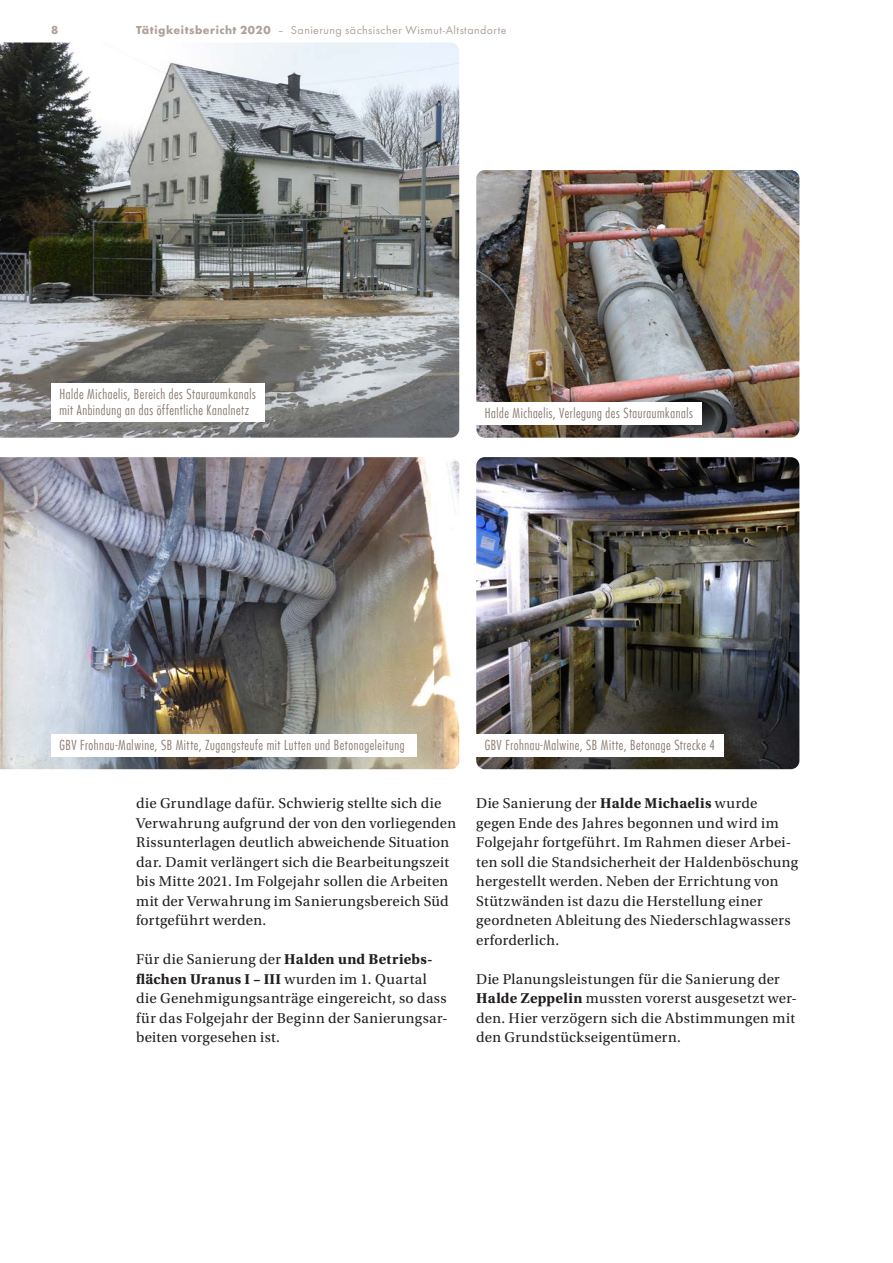
<style>
.page{position:relative;width:893px;height:1263px;background:#fff}
.page>*{position:absolute;margin:0;border:0;box-sizing:border-box;transform-origin:0 0}
.Fließtext{font:15px/19.5px "Utopia Std";letter-spacing:.02em;color:#231f20}
.Bildunterschrift{font:300 condensed 13.5px/16.5px "Futura Com";letter-spacing:.04em;color:#8b7a71}
.t1{font:12px "Futura Round";letter-spacing:.035em;color:#afa199}
.t2{font:700 12px "Futura Round";color:#afa199}
.s1{font-weight:700}
</style>
<div class="page">
<img style="left:0;top:43px;width:459px;height:395px">
<div style="left:51px;top:383px;width:213px;height:39px;background:#fff"></div>
<img style="left:476px;top:170px;width:323px;height:268px">
<div style="left:476px;top:403px;width:225px;height:22px;background:#fff"></div>
<img style="left:0;top:457px;width:459px;height:312px">
<img style="left:476px;top:457px;width:323px;height:312px">
<div style="left:476px;top:734px;width:248px;height:22px;background:#fff"></div>
<div style="left:51px;top:734px;width:366px;height:22px;background:#fff"></div>
<p class="t2" style="left:51px;top:21px;width:9px">8</p>
<p class="t1" style="left:136px;top:21px;width:372px"><span class="s1">Tätigkeitsbericht 2020</span> – Sanierung sächsischer Wismut-Altstandorte</p>
<p class="Bildunterschrift" style="left:60px;top:385px;width:198px">Halde Michaelis, Bereich des Stauraumkanals mit Anbindung an das öffentliche Kanalnetz</p>
<p class="Bildunterschrift" style="left:485px;top:405px;width:210px">Halde Michaelis, Verlegung des Stauraumkanals</p>
<p class="Bildunterschrift" style="left:60px;top:736px;width:346px">GBV Frohnau-Malwine, SB Mitte, Zugangsteufe mit Lutten und Betonageleitung</p>
<p class="Bildunterschrift" style="left:485px;top:736px;width:232px">GBV Frohnau-Malwine, SB Mitte, Betonage Strecke 4</p>
<p class="Fließtext" style="left:136px;top:794px;width:322px">die Grundlage dafür. Schwierig stellte sich die Verwahrung aufgrund der von den vorliegenden Rissunterlagen deutlich abweichende Situation dar. Damit verlängert sich die Bearbeitungszeit bis Mitte 2021. Im Folgejahr sollen die Arbeiten mit der Verwahrung im Sanierungsbereich Süd fortgeführt werden.</p>
<p class="Fließtext" style="left:136px;top:950px;width:313px">Für die Sanierung der <span class="s1">Halden und Betriebs&shy;flächen Uranus I – III</span> wurden im 1. Quartal die Genehmigungsanträge eingereicht, so dass für das Folgejahr der Beginn der Sanierungsar&shy;beiten vorgesehen ist.</p>
<p class="Fließtext" style="left:476px;top:794px;width:323px">Die Sanierung der <span class="s1">Halde Michaelis</span> wurde gegen Ende des Jahres begonnen und wird im Folgejahr fortgeführt. Im Rahmen dieser Arbei&shy;ten soll die Standsicherheit der Haldenböschung hergestellt werden. Neben der Errichtung von Stützwänden ist dazu die Herstellung einer geordneten Ableitung des Niederschlagwassers erforderlich.</p>
<p class="Fließtext" style="left:476px;top:969px;width:322px">Die Planungsleistungen für die Sanierung der <span class="s1">Halde Zeppelin</span> mussten vorerst ausgesetzt wer&shy;den. Hier verzögern sich die Abstimmungen mit den Grundstückseigentümern.</p>
</div>
